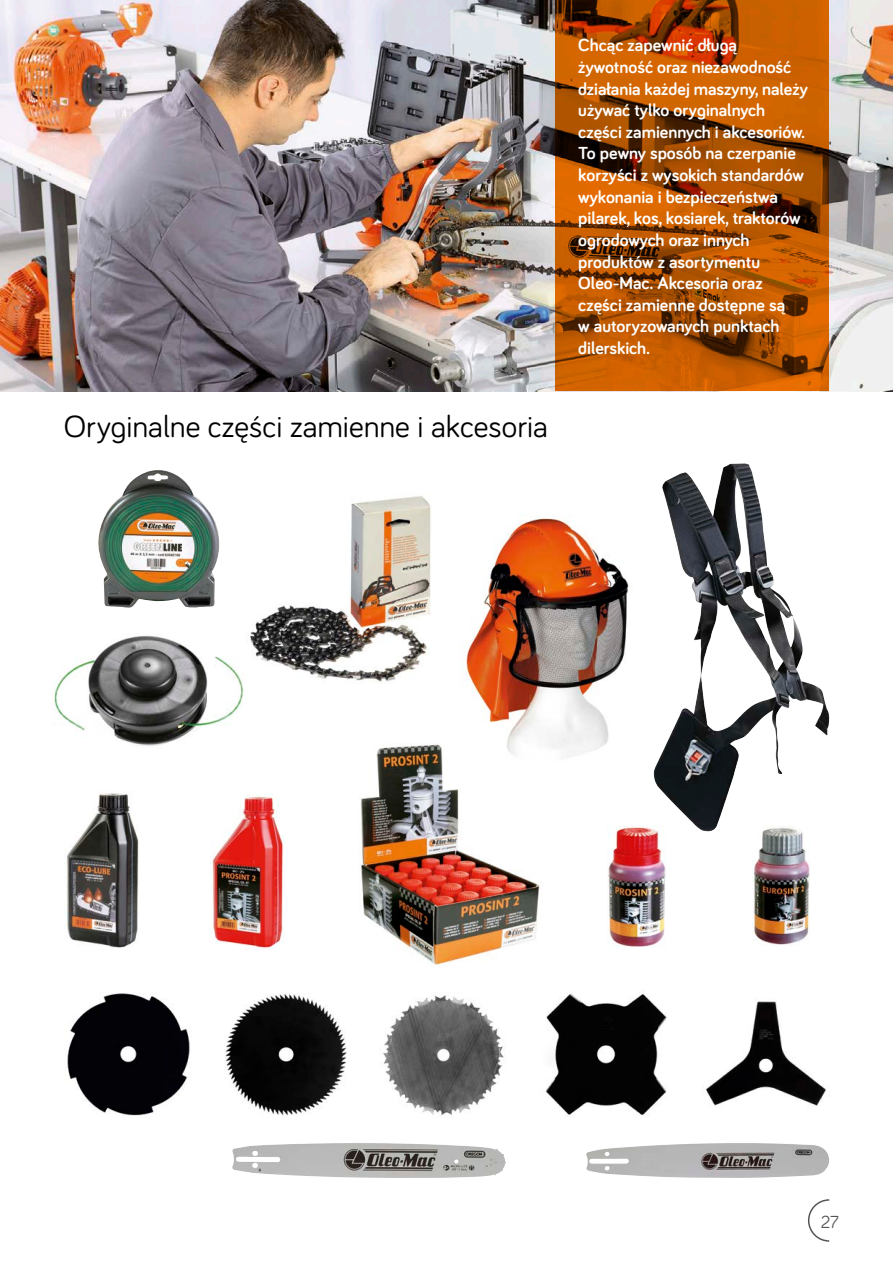
<style>
.page{position:relative;width:893px;height:1263px;background:#fff}
.page>*{position:absolute;margin:0;border:0;box-sizing:border-box;transform-origin:0 0}
._03_Dział{font:31.5px "Bariol";color:#000}
.BODY_9_pkt{font:700 18px/21.6px "Bariol";color:#fff}
.t1{font:18px "Bariol";color:#555}
</style>
<div class="page">
<img style="left:0;top:0;width:893px;height:391px">
<svg style="left:555px;top:0;width:274px;height:391px;background:#ab4f00"></svg>
<img style="left:232px;top:1143px;width:274px;height:35px">
<img style="left:654px;top:464px;width:169px;height:367px">
<img style="left:545px;top:993px;width:122px;height:124px">
<img style="left:98px;top:470px;width:121px;height:138px">
<img style="left:54px;top:636px;width:190px;height:110px">
<img style="left:250px;top:496px;width:181px;height:186px">
<img style="left:586px;top:1143px;width:243px;height:35px">
<img style="left:225px;top:994px;width:122px;height:121px">
<img style="left:67px;top:993px;width:123px;height:123px">
<img style="left:383px;top:995px;width:122px;height:121px">
<img style="left:360px;top:743px;width:180px;height:222px">
<img style="left:705px;top:1001px;width:121px;height:105px">
<img style="left:449px;top:514px;width:180px;height:256px">
<img style="left:64px;top:793px;width:75px;height:155px">
<img style="left:752px;top:825px;width:59px;height:120px">
<img style="left:607px;top:826px;width:59px;height:122px">
<img style="left:210px;top:794px;width:75px;height:156px">
<svg style="left:808px;top:1199px;width:22px;height:43px"></svg>
<p class="_03_Dział" style="left:64px;top:405px;width:486px">Oryginalne części zamienne i akcesoria</p>
<p class="BODY_9_pkt" style="left:578px;top:34px;width:231px">Chcąc zapewnić długą żywotność oraz niezawodność działania każdej maszyny, należy używać tylko oryginalnych części zamiennych i akcesoriów.<br>To pewny sposób na czerpanie korzyści z wysokich standardów wykonania i bezpieczeństwa pilarek, kos, kosiarek, traktorów ogrodowych oraz innych produktów z asortymentu<br>Oleo-Mac. Akcesoria oraz części zamienne dostępne są<br>w autoryzowanych punktach dilerskich.</p>
<p class="t1" style="left:820px;top:1209px;width:20px">27</p>
</div>
